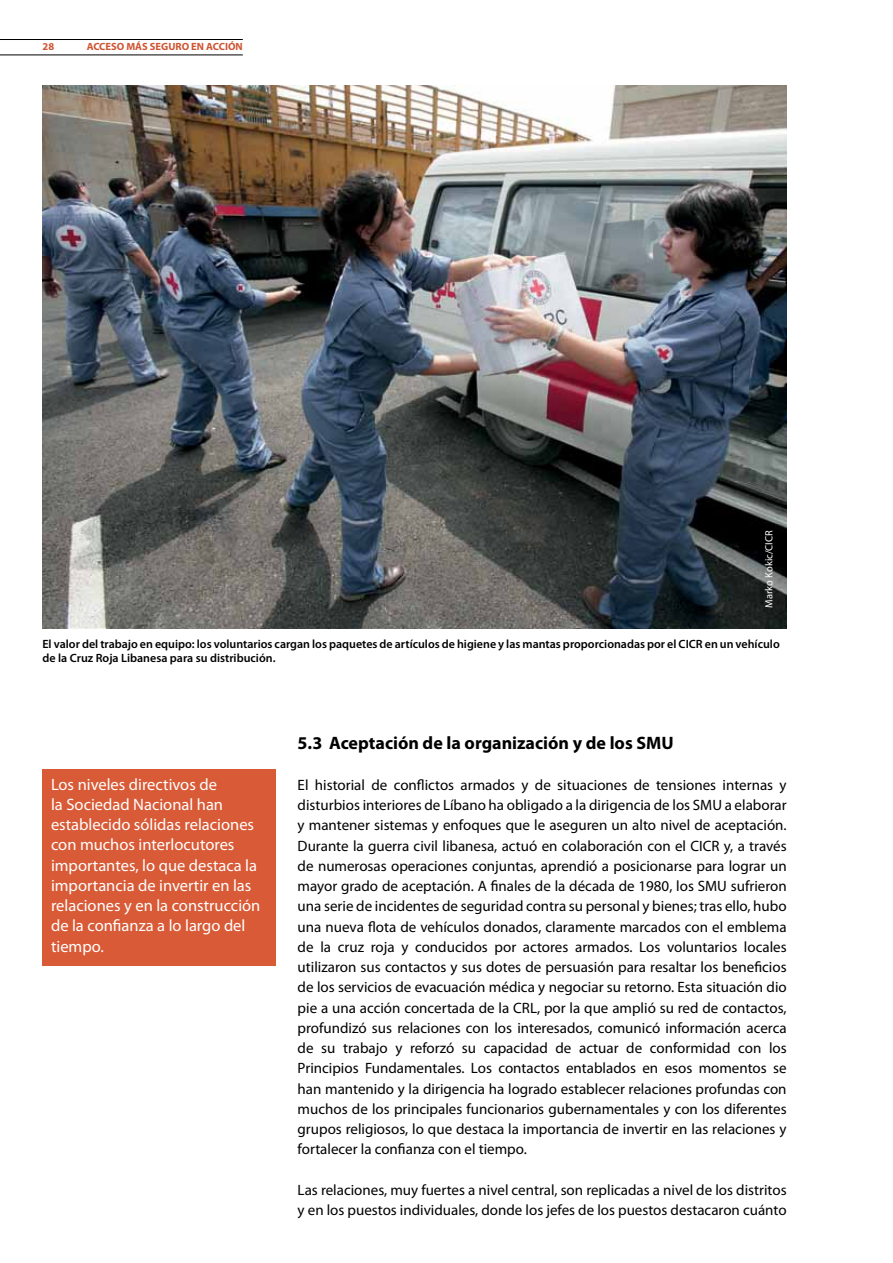
<style>
.page{position:relative;width:893px;height:1263px;background:#fff}
.page>*{position:absolute;margin:0;border:0;box-sizing:border-box;transform-origin:0 0}
.t1{font:700 18px "Myriad Pro";color:#000}
.t2{font:16.5px/20.2px "Myriad Pro";color:#fff}
.t3{font:15px/20.2px "Myriad Pro";color:#000;text-align:justify}
.t4{font:600 12px/13.5px "Myriad Pro";color:#000}
.t5{font:700 10.5px "Myriad Pro";color:#cf5533}
.t6{font:10.5px "Myriad Pro";color:#fff}
</style>
<div class="page">
<hr style="left:0;top:39px;width:243px;height:1px;background:#000">
<hr style="left:0;top:55px;width:243px;height:1px;background:#000">
<img style="left:42px;top:85px;width:745px;height:543px">
<div style="left:43px;top:769px;width:233px;height:197px;background:#d95a36"></div>
<p class="t5" style="left:43px;top:40px;width:13px">28</p>
<p class="t5" style="left:87px;top:40px;width:158px">ACCESO MÁS SEGURO EN ACCIÓN</p>
<p class="t6" style="left:762px;top:608px;width:79px;rotate:-90deg">Marko Kokic/CICR</p>
<p class="t4" style="left:42px;top:637px;width:739px">El valor del trabajo en equipo: los voluntarios cargan los paquetes de artículos de higiene y las mantas proporcionadas por el CICR en un vehículo de la Cruz Roja Libanesa para su distribución.</p>
<p class="t2" style="left:51px;top:774px;width:211px">Los niveles directivos de<br>la Sociedad Nacional han establecido sólidas relaciones con muchos interlocutores importantes, lo que destaca la importancia de invertir en las relaciones y en la construcción de la confianza a lo largo del tiempo.</p>
<p class="t1" style="left:298px;top:731px;width:378px">5.3 Aceptación de la organización y de los SMU</p>
<p class="t3" style="left:298px;top:774px;width:491px">El historial de conflictos armados y de situaciones de tensiones internas y disturbios interiores de Líbano ha obligado a la dirigencia de los SMU a elaborar y mantener sistemas y enfoques que le aseguren un alto nivel de aceptación.<br>Durante la guerra civil libanesa, actuó en colaboración con el CICR y, a través de numerosas operaciones conjuntas, aprendió a posicionarse para lograr un mayor grado de aceptación. A finales de la década de 1980, los SMU sufrieron una serie de incidentes de seguridad contra su personal y bienes; tras ello, hubo una nueva flota de vehículos donados, claramente marcados con el emblema de la cruz roja y conducidos por actores armados. Los voluntarios locales utilizaron sus contactos y sus dotes de persuasión para resaltar los beneficios de los servicios de evacuación médica y negociar su retorno. Esta situación dio pie a una acción concertada de la CRL, por la que amplió su red de contactos, profundizó sus relaciones con los interesados, comunicó información acerca de su trabajo y reforzó su capacidad de actuar de conformidad con los Principios Fundamentales. Los contactos entablados en esos momentos se han mantenido y la dirigencia ha logrado establecer relaciones profundas con muchos de los principales funcionarios gubernamentales y con los diferentes grupos religiosos, lo que destaca la importancia de invertir en las relaciones y fortalecer la confianza con el tiempo.</p>
<p class="t3" style="left:298px;top:1179px;width:490px">Las relaciones, muy fuertes a nivel central, son replicadas a nivel de los distritos y en los puestos individuales, donde los jefes de los puestos destacaron cuánto</p>
</div>
